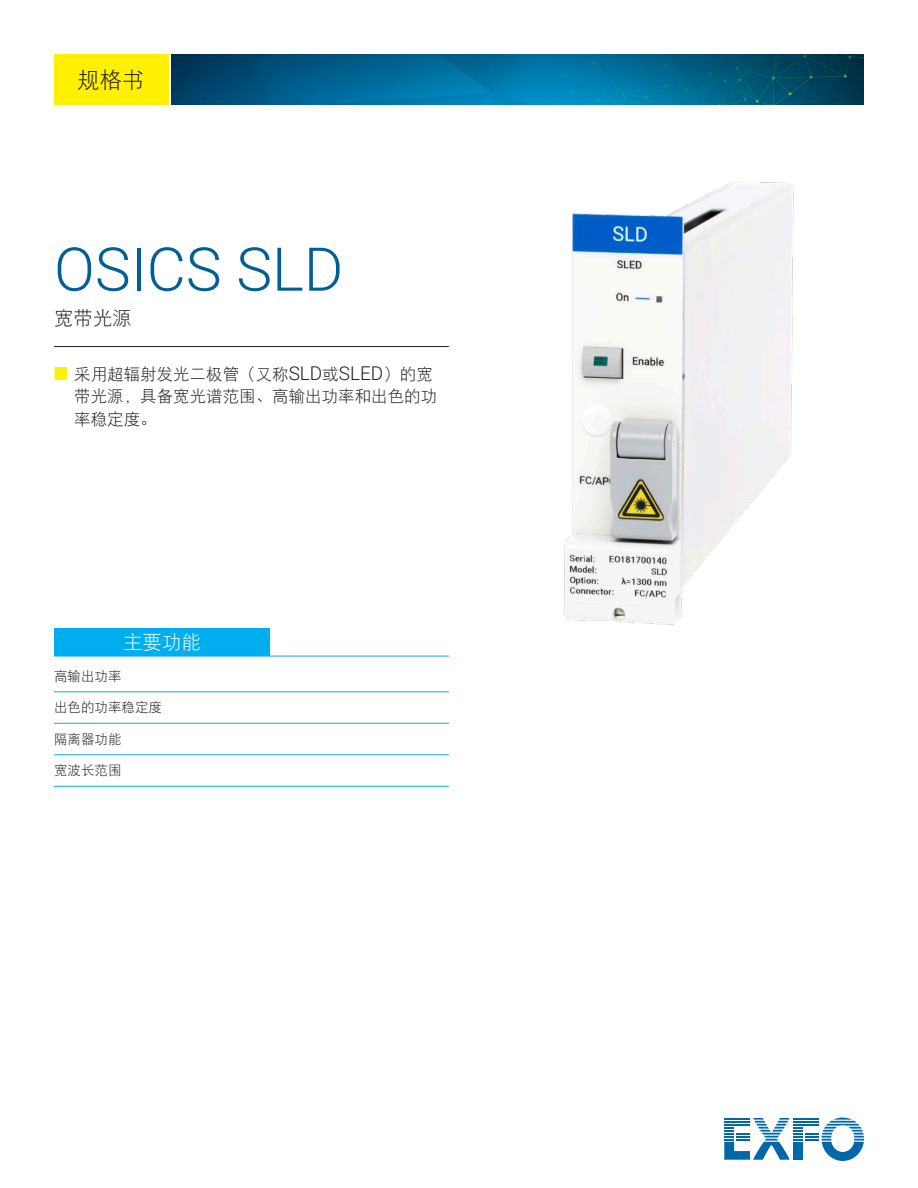
<style>
.page{position:relative;width:918px;height:1188px;background:#fff}
.page>*{position:absolute;margin:0;border:0;box-sizing:border-box;transform-origin:0 0}
.t1{font:300 60.3px "Roboto";color:#015f96}
.t2{font:22.5px "DF Hei W3";color:#231f20}
.t3{font:19.5px "DF Hei W3";color:#fff}
.t4{font:19.5px "DF Hei W3";color:#231f20}
.t5{font:16.5px/22.5px "DF Hei W3";color:#231f20}
.t6{font:13.5px "DF Hei W3";color:#231f20}
.s1{font-family:"Roboto";font-weight:300;font-size:18.9px}
</style>
<div class="page">
<img style="left:172px;top:54px;width:692px;height:51px">
<div style="left:54px;top:54px;width:114px;height:51px;background:#fff101"></div>
<svg style="left:724px;top:1118px;width:140px;height:43px"></svg>
<hr style="left:724px;top:1124px;width:26px;height:2px;background:#0068a9">
<img style="left:564px;top:181px;width:230px;height:444px">
<hr style="left:54px;top:692px;width:395px;height:1px;background:#00aeef">
<hr style="left:54px;top:723px;width:395px;height:1px;background:#00aeef">
<hr style="left:54px;top:755px;width:395px;height:1px;background:#00aeef">
<hr style="left:54px;top:786px;width:395px;height:1px;background:#00aeef">
<hr style="left:54px;top:346px;width:395px;height:1px;background:#231f20">
<div style="left:54px;top:367px;width:13px;height:13px;background:#fff101"></div>
<hr style="left:54px;top:359px;width:1px;height:75px;background:#fff">
<div style="left:54px;top:628px;width:216px;height:28px;background:#00aeef"></div>
<hr style="left:54px;top:656px;width:216px;height:1px;background:#00aeef">
<hr style="left:270px;top:656px;width:179px;height:1px;background:#00aeef">
<h2 class="t2" style="left:77px;top:68px;width:69px">规格书</h2>
<h1 class="t1" style="left:54px;top:227px;width:291px">OSICS SLD</h1>
<p class="t4" style="left:54px;top:308px;width:79px">宽带光源</p>
<p class="t5" style="left:74px;top:362px;width:365px">采用超辐射发光二极管（又称<span class="s1">SLD</span>或<span class="s1">SLED</span>）的宽带光源，具备宽光谱范围、高输出功率和出色的功率稳定度。</p>
<p class="t3" style="left:123px;top:633px;width:79px">主要功能</p>
<p class="t6" style="left:54px;top:669px;width:69px">高输出功率</p>
<p class="t6" style="left:54px;top:701px;width:109px">出色的功率稳定度</p>
<p class="t6" style="left:54px;top:732px;width:69px">隔离器功能</p>
<p class="t6" style="left:54px;top:764px;width:69px">宽波长范围</p>
</div>
